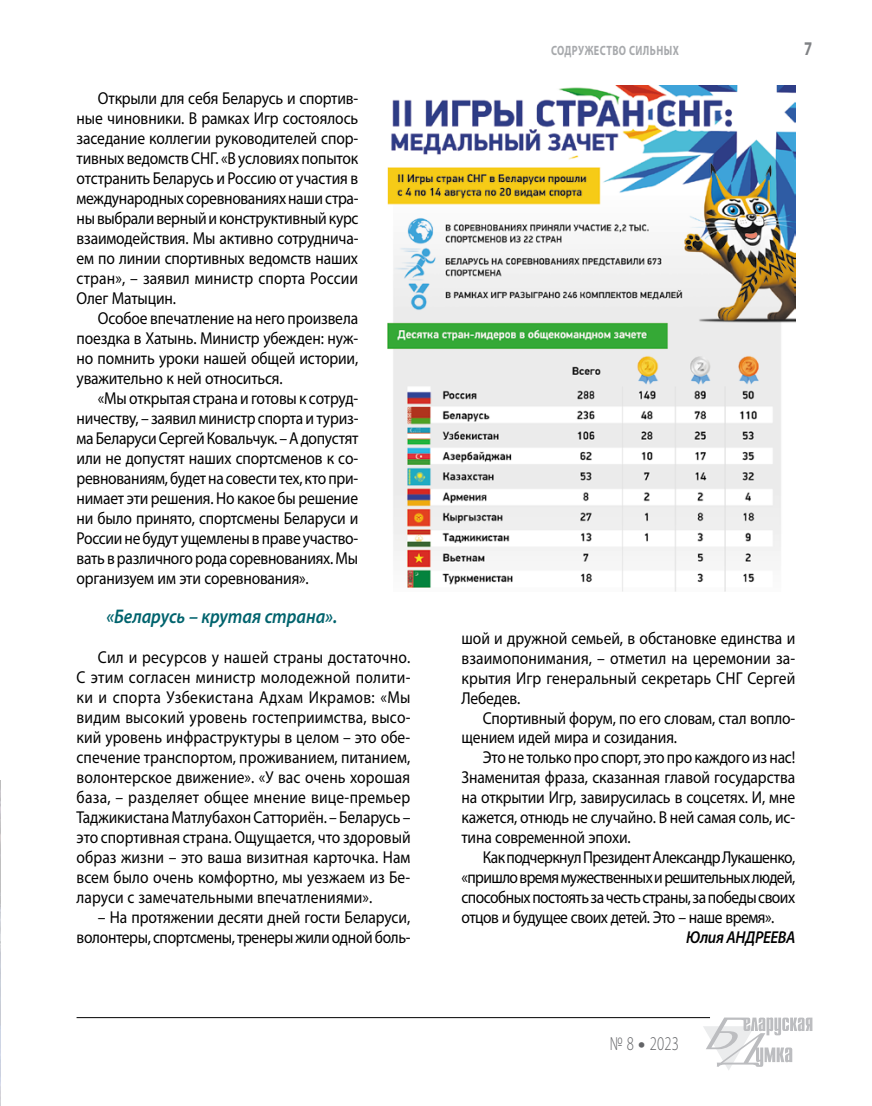
<style>
.page{position:relative;width:872px;height:1106px;background:#fff}
.page>*{position:absolute;margin:0;border:0;box-sizing:border-box;transform-origin:0 0}
.t1{font:italic 600 19.8px "Myriad Pro";letter-spacing:-.005em;color:#00636d;scale:.9 1}
.t2{font:300 19.5px "Myriad Pro";color:#636467;scale:.75 1}
.t3{font:700 19.5px "Myriad Pro";color:#808285;scale:.75 1}
.t4{font:17.25px/20px "Myriad Pro";letter-spacing:-.01em;color:#000;text-align:justify;scale:.9 1}
.t5{font:italic 600 17.25px "Myriad Pro";letter-spacing:-.02em;color:#000;scale:.9 1}
.t6{font:700 13.5px "Myriad Pro";letter-spacing:.04em;color:#a7a9ac;scale:.75 1}
.s1{font-weight:900}
</style>
<div class="page">
<hr style="left:77px;top:1017px;width:633px;height:1px;background:#000">
<svg style="left:703px;top:1017px;width:109px;height:53px"></svg>
<img style="left:387px;top:86px;width:408px;height:506px">
<svg style="left:0;top:780px;width:1px;height:326px"></svg>
<p class="t4" style="left:77px;top:88px;width:315px;text-indent:21px">Открыли для себя Беларусь и спортив&shy;ные чиновники. В рамках Игр состоялось заседание коллегии руководителей спор&shy;тивных ведомств СНГ. «В условиях попыток отстранить Беларусь и Россию от участия в международных соревнованиях наши стра&shy;ны выбрали верный и конструктивный курс взаимодействия. Мы активно сотруднича&shy;ем по линии спортивных ведомств наших стран», – заявил министр спорта России Олег Матыцин.</p>
<p class="t4" style="left:77px;top:308px;width:314px;text-indent:21px">Особое впечатление на него произвела поездка в Хатынь. Министр убежден: нуж&shy;но помнить уроки нашей общей истории, уважительно к ней относиться.</p>
<p class="t4" style="left:77px;top:388px;width:315px;text-indent:21px">«Мы открытая страна и готовы к сотруд&shy;ничеству, – заявил министр спорта и туриз&shy;ма Беларуси Сергей Ковальчук. – А допустят или не допустят наших спортсменов к со&shy;ревнованиям, будет на совести тех, кто при&shy;нимает эти решения. Но какое бы решение ни было принято, спортсмены Беларуси и России не будут ущемлены в праве участво&shy;вать в различного рода соревнованиях. Мы организуем им эти соревнования».</p>
<p class="t1" style="left:106px;top:604px;width:258px">«Беларусь – крутая страна».</p>
<p class="t4" style="left:77px;top:647px;width:373px;text-indent:21px">Сил и ресурсов у нашей страны достаточно.<br>С этим согласен министр молодежной полити&shy;ки и спорта Узбекистана Адхам Икрамов: «Мы видим высокий уровень гостеприимства, высо&shy;кий уровень инфраструктуры в целом – это обе&shy;спечение транспортом, проживанием, питанием, волонтерское движение». «У вас очень хорошая база, – разделяет общее мнение вице-премьер Таджикистана Матлубахон Сатториён. – Беларусь – это спортивная страна. Ощущается, что здоровый образ жизни – это ваша визитная карточка. Нам всем было очень комфортно, мы уезжаем из Бе&shy;ларуси с замечательными впечатлениями».</p>
<p class="t4" style="left:77px;top:907px;width:373px;text-align:right">– На протяжении десяти дней гости Беларуси, волонтеры, спортсмены, тренеры жили одной боль-</p>
<p class="t6" style="left:551px;top:42px;width:172px">Содружество сильных</p>
<p class="t3" style="left:804px;top:36px;width:12px">7</p>
<p class="t4" style="left:461px;top:627px;width:372px">шой и дружной семьей, в обстановке единства и взаимопонимания, – отметил на церемонии за&shy;крытия Игр генеральный секретарь СНГ Сергей Лебедев.</p>
<p class="t4" style="left:461px;top:707px;width:372px;text-indent:21px">Спортивный форум, по его словам, стал вопло&shy;щением идей мира и созидания.</p>
<p class="t4" style="left:461px;top:747px;width:372px;text-indent:21px">Это не только про спорт, это про каждого из нас!<br>Знаменитая фраза, сказанная главой государства на открытии Игр, завирусилась в соцсетях. И, мне кажется, отнюдь не случайно. В ней самая соль, ис&shy;тина современной эпохи.</p>
<p class="t4" style="left:461px;top:847px;width:372px;text-indent:21px">Как подчеркнул Президент Александр Лукашенко, «пришло время мужественных и решительных людей, способных постоять за честь страны, за победы своих отцов и будущее своих детей. Это – наше время».</p>
<p class="t5" style="left:686px;top:926px;width:123px">Юлия АНДРЕЕВА</p>
<p class="t2" style="left:609px;top:1032px;width:94px">№ 8 <span class="s1">•</span> 2023</p>
</div>
